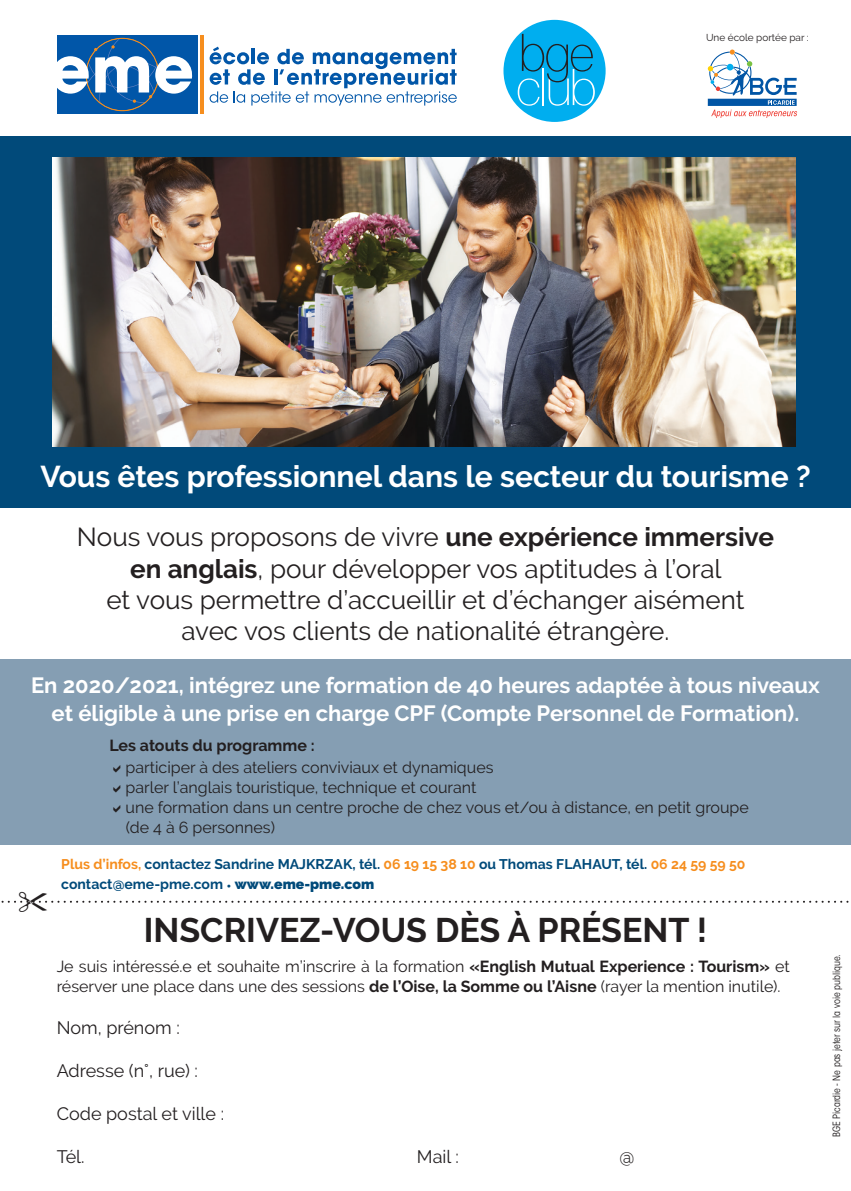
<style>
.page{position:relative;width:851px;height:1191px;background:#fff}
.page>*{position:absolute;margin:0;border:0;box-sizing:border-box;transform-origin:0 0}
.t1{font:700 34px "Raleway";color:#231f20}
.t2{font:700 30px "Raleway";color:#fff}
.t3{font:26px "Raleway";color:#231f20}
.t4{font:700 22px "Raleway";color:#fff}
.t5{font:18px "Raleway";color:#231f20}
.t6{font:16px/20px "Raleway";color:#231f20}
.t7{font:700 16px "Raleway";color:#231f20}
.t8{font:700 14px "Raleway";color:#014a7a}
.t9{font:condensed 10px "ITC Avant Garde Std";color:#231f20}
.t10{font:10px "Raleway";color:#231f20}
.s1{font-weight:700}
.s2{color:#f68e1e}
.s3{font-weight:900}
</style>
<div class="page">
<div style="left:0;top:136px;width:850px;height:371px;background:#014a7a"></div>
<img style="left:52px;top:157px;width:743px;height:289px">
<div style="left:0;top:659px;width:850px;height:186px;background:#859eb3"></div>
<div style="left:57px;top:35px;width:140px;height:79px;background:#0156a8"></div>
<hr style="left:200px;top:35px;width:3px;height:79px;background:#f68e1e">
<svg style="left:209px;top:47px;width:248px;height:59px"></svg>
<svg style="left:57px;top:38px;width:136px;height:73px"></svg>
<svg style="left:707px;top:50px;width:90px;height:68px"></svg>
<div style="left:503px;top:20px;width:102px;height:102px;background:#00aeef;border-radius:50%"></div>
<svg style="left:517px;top:34px;width:77px;height:72px"></svg>
<svg style="left:1px;top:900px;width:848px;height:3px"></svg>
<p class="t10" style="left:706px;top:31px;width:104px">Une école portée par :</p>
<p class="t2" style="left:40px;top:459px;width:771px">Vous êtes professionnel dans le secteur du tourisme ?</p>
<p class="t3" style="left:77px;top:522px;width:698px">Nous vous proposons de vivre <span class="s1">une expérience immersive</span></p>
<p class="t3" style="left:130px;top:553px;width:593px"><span class="s1">en anglais</span>, pour développer vos aptitudes à l’oral</p>
<p class="t3" style="left:106px;top:584px;width:639px">et vous permettre d’accueillir et d’échanger aisément</p>
<p class="t3" style="left:181px;top:616px;width:489px">avec vos clients de nationalité étrangère.</p>
<p class="t4" style="left:31px;top:672px;width:790px">En 2020/2021, intégrez une formation de 40 heures adaptée à tous niveaux</p>
<p class="t4" style="left:52px;top:700px;width:749px">et éligible à une prise en charge CPF (Compte Personnel de Formation).</p>
<p class="t7" style="left:109px;top:736px;width:207px">Les atouts du programme :</p>
<p class="t6" style="left:125px;top:757px;width:369px">participer à des ateliers conviviaux et dynamiques</p>
<p class="t6" style="left:125px;top:777px;width:352px">parler l’anglais touristique, technique et courant</p>
<p class="t6" style="left:125px;top:797px;width:624px">une formation dans un centre proche de chez vous et/ou à distance, en petit groupe</p>
<p class="t6" style="left:126px;top:817px;width:151px">(de 4 à 6 personnes)</p>
<p class="t8" style="left:61px;top:855px;width:685px"><span class="s2">Plus d’infos,</span> contactez Sandrine MAJKRZAK, tél. <span class="s2">06 19 15 38 10</span> ou Thomas FLAHAUT, tél. <span class="s2">06 24 59 59 50</span></p>
<p class="t8" style="left:61px;top:875px;width:314px">contact@eme-pme.com • <span class="s3">www.eme-pme.com</span></p>
<p class="t1" style="left:144px;top:910px;width:565px">INSCRIVEZ-VOUS DÈS À PRÉSENT !</p>
<p class="t6" style="left:57px;top:956px;width:734px">Je suis intéressé.e et souhaite m’inscrire à la formation <span class="s1">«English Mutual Experience : Tourism»</span> et réserver une place dans une des sessions <span class="s1">de l’Oise, la Somme ou l’Aisne</span> (rayer la mention inutile).</p>
<p class="t5" style="left:57px;top:1016px;width:124px">Nom, prénom :</p>
<p class="t5" style="left:57px;top:1060px;width:143px">Adresse (n°, rue) :</p>
<p class="t5" style="left:57px;top:1103px;width:169px">Code postal et ville :</p>
<p class="t5" style="left:57px;top:1146px;width:29px">Tél.</p>
<p class="t5" style="left:417px;top:1146px;width:43px">Mail :</p>
<p class="t5" style="left:619px;top:1146px;width:17px">@</p>
<p class="t9" style="left:830px;top:1137px;width:185px;rotate:-90deg">BGE Picardie - Ne pas jeter sur la voie publique.</p>
</div>
